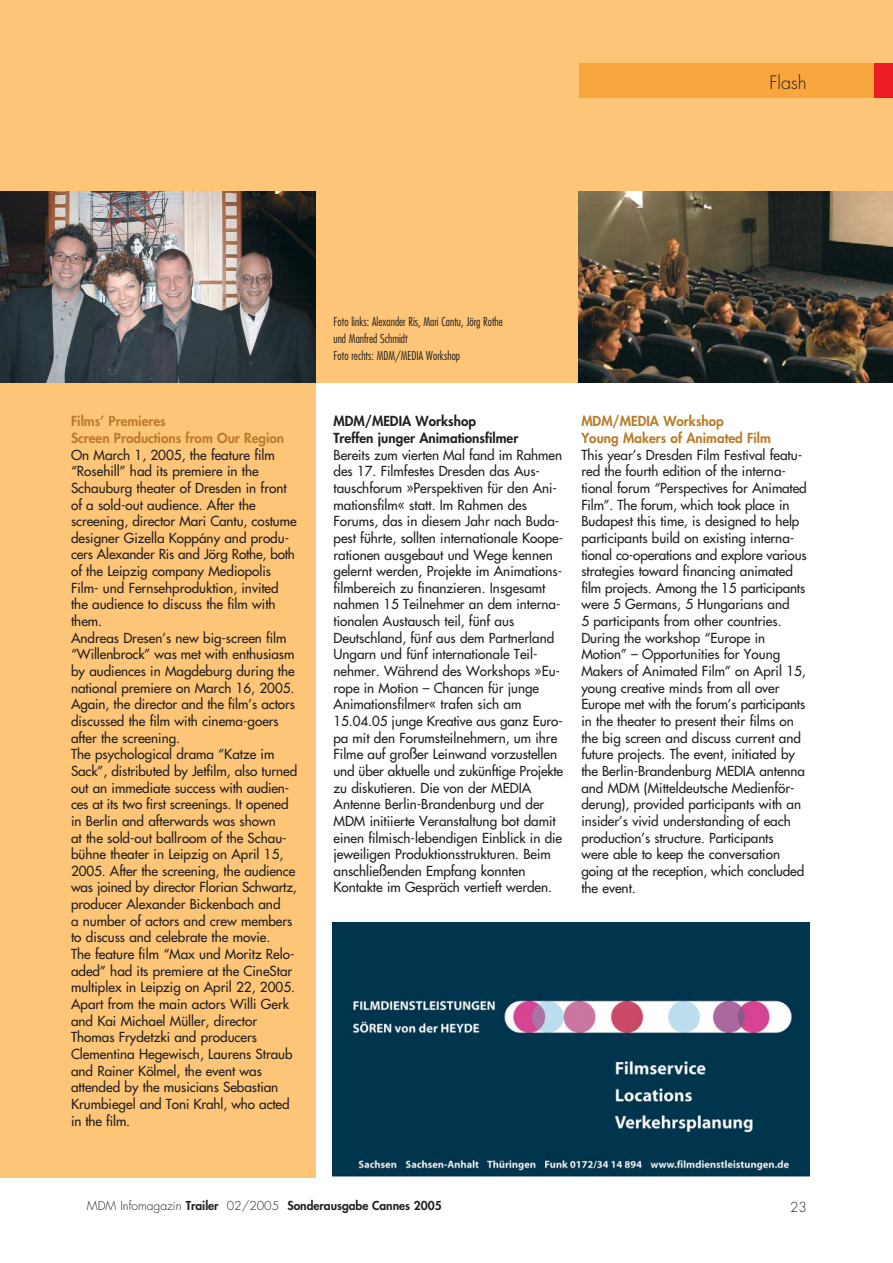
<style>
.page{position:relative;width:893px;height:1263px;background:#fff}
.page>*{position:absolute;margin:0;border:0;box-sizing:border-box;transform-origin:0 0}
.t1{font:300 18px "Futura";color:#231f20}
.t2{font:13.5px/16.6px "Futura";color:#231f20}
.t3{font:800 13.5px/16.6px "Futura";color:#b97c2c}
.t4{font:800 13.5px/16.6px "Futura";color:#231f20}
.t5{font:300 13.5px "Futura";color:#231f20}
.t6{font:300 condensed 12px/16.6px "Futura";color:#231f20}
.t7{font:800 12px "Futura";color:#231f20}
.s1{font-weight:300}
</style>
<div class="page">
<div style="left:0;top:0;width:892px;height:383px;background:#fdc578"></div>
<div style="left:0;top:383px;width:315px;height:795px;background:#fdc578"></div>
<div style="left:579px;top:64px;width:313px;height:34px;background:#faa63f"></div>
<div style="left:874px;top:64px;width:18px;height:34px;background:#ed1c24"></div>
<img style="left:0;top:191px;width:315px;height:192px">
<img style="left:578px;top:191px;width:314px;height:192px">
<img style="left:333px;top:923px;width:476px;height:254px">
<h1 class="t1" style="left:769px;top:74px;width:39px">Flash</h1>
<p class="t3" style="left:71px;top:414px;width:215px">Films’ Premieres<br>Screen Productions from Our Region</p>
<p class="t2" style="left:71px;top:447px;width:228px">On March 1, 2005, the feature film “Rosehill” had its premiere in the Schauburg theater of Dresden in front of a sold-out audience. After the screening, director Mari Cantu, costume designer Gizella Koppány and produ&shy;cers Alexander Ris and Jörg Rothe, both of the Leipzig company Mediopolis Film- und Fernsehproduktion, invited the audience to discuss the film with them.<br>Andreas Dresen’s new big-screen film “Willenbrock” was met with enthusiasm by audiences in Magdeburg during the national premiere on March 16, 2005.<br>Again, the director and the film’s actors discussed the film with cinema-goers after the screening.<br>The psychological drama “Katze im Sack”, distributed by Jetfilm, also turned out an immediate success with audien&shy;ces at its two first screenings. It opened in Berlin and afterwards was shown<br>at the sold-out ballroom of the Schau&shy;bühne theater in Leipzig on April 15, 2005. After the screening, the audience was joined by director Florian Schwartz, producer Alexander Bickenbach and<br>a number of actors and crew members to discuss and celebrate the movie.<br>The feature film “Max und Moritz Relo&shy;aded” had its premiere at the CineStar multiplex in Leipzig on April 22, 2005.<br>Apart from the main actors Willi Gerk and Kai Michael Müller, director Thomas Frydetzki and producers Clementina Hegewisch, Laurens Straub and Rainer Kölmel, the event was attended by the musicians Sebastian Krumbiegel and Toni Krahl, who acted in the film.</p>
<p class="t6" style="left:333px;top:314px;width:171px">Foto links: Alexander Ris, Mari Cantu, Jörg Rothe und Manfred Schmidt<br>Foto rechts: MDM/MEDIA Workshop</p>
<p class="t4" style="left:333px;top:414px;width:186px">MDM/MEDIA Workshop<br>Treffen junger Animationsfilmer</p>
<p class="t2" style="left:333px;top:447px;width:231px">Bereits zum vierten Mal fand im Rahmen des 17. Filmfestes Dresden das Aus&shy;tauschforum »Perspektiven für den Ani&shy;mationsfilm« statt. Im Rahmen des Forums, das in diesem Jahr nach Buda&shy;pest führte, sollten internationale Koope&shy;rationen ausgebaut und Wege kennen gelernt werden, Projekte im Animations&shy;filmbereich zu finanzieren. Insgesamt nahmen 15 Teilnehmer an dem interna&shy;tionalen Austausch teil, fünf aus Deutschland, fünf aus dem Partnerland Ungarn und fünf internationale Teil&shy;nehmer. Während des Workshops »Eu&shy;rope in Motion – Chancen für junge Animationsfilmer« trafen sich am 15.04.05 junge Kreative aus ganz Euro&shy;pa mit den Forumsteilnehmern, um ihre Filme auf großer Leinwand vorzustellen und über aktuelle und zukünftige Projekte zu diskutieren. Die von der MEDIA Antenne Berlin-Brandenburg und der MDM initiierte Veranstaltung bot damit einen filmisch-lebendigen Einblick in die jeweiligen Produktionsstrukturen. Beim anschließenden Empfang konnten Kontakte im Gespräch vertieft werden.</p>
<p class="t3" style="left:581px;top:414px;width:191px">MDM/MEDIA Workshop<br>Young Makers of Animated Film</p>
<p class="t2" style="left:581px;top:447px;width:227px">This year’s Dresden Film Festival featu&shy;red the fourth edition of the interna&shy;tional forum “Perspectives for Animated Film”. The forum, which took place in Budapest this time, is designed to help participants build on existing interna&shy;tional co-operations and explore various strategies toward financing animated film projects. Among the 15 participants were 5 Germans, 5 Hungarians and<br>5 participants from other countries.<br>During the workshop “Europe in Motion” – Opportunities for Young Makers of Animated Film” on April 15, young creative minds from all over Europe met with the forum’s participants in the theater to present their films on the big screen and discuss current and future projects. The event, initiated by the Berlin-Brandenburg MEDIA antenna and MDM (Mitteldeutsche Medienför&shy;derung), provided participants with an insider’s vivid understanding of each production’s structure. Participants<br>were able to keep the conversation going at the reception, which concluded the event.</p>
<p class="t7" style="left:87px;top:1199px;width:356px"><span class="s1">MDM Infomagazin</span> Trailer <span class="s1">02/2005</span> Sonderausgabe Cannes 2005</p>
<p class="t5" style="left:790px;top:1201px;width:18px">23</p>
</div>
